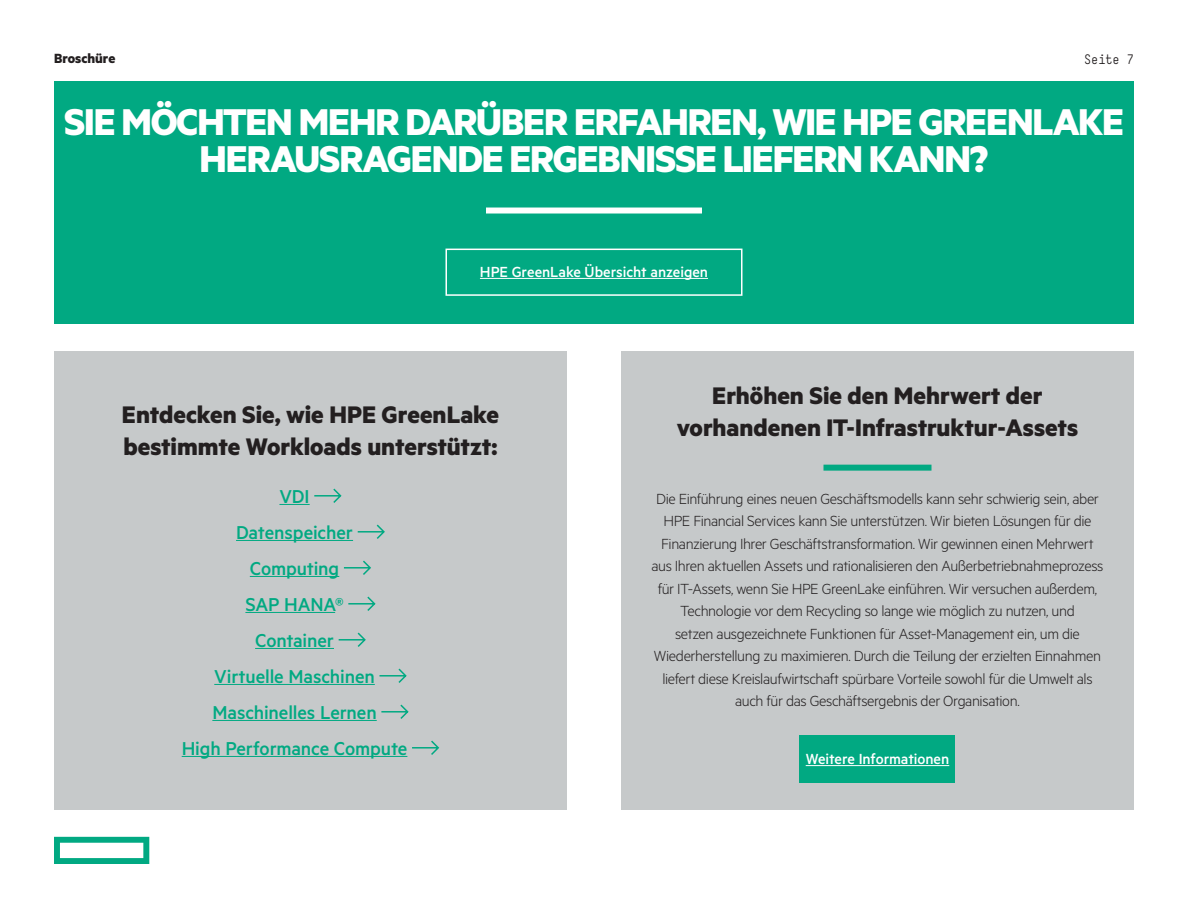
<style>
.page{position:relative;width:1188px;height:918px;background:#fff}
.page>*{position:absolute;margin:0;border:0;box-sizing:border-box;transform-origin:0 0}
.t1{font:700 42px/37.5px "Metric HPE";letter-spacing:-.025em;color:#fff;text-align:center}
.t2{font:700 27px/32.4px "Metric HPE";color:#231f20}
.t3{font:500 21px "Metric HPE";letter-spacing:-.005em;color:#01a982}
.Paragraph_Style_1{font:300 16.5px/22.5px "Metric HPE";letter-spacing:-.025em;color:#231f20;text-align:center}
.t4{font:500 16.5px "Metric HPE";letter-spacing:-.005em;color:#fff}
.t5{font:700 15px "Metric HPE";color:#231f20}
.t6{font:13.5px "HPE Simple";color:#231f20}
</style>
<div class="page">
<svg style="left:54px;top:837px;width:95px;height:27px"></svg>
<div style="left:54px;top:81px;width:1080px;height:243px;background:#01a982"></div>
<div style="left:486px;top:208px;width:216px;height:6px;background:#fff"></div>
<hr style="left:480px;top:278px;width:228px;height:1px;background:#fff">
<div style="left:446px;top:249px;width:296px;height:47px;border:2px solid #fff"></div>
<div style="left:54px;top:351px;width:513px;height:459px;background:#c6c9ca"></div>
<hr style="left:279px;top:504px;width:31px;height:1px;background:#01a982">
<hr style="left:236px;top:540px;width:117px;height:1px;background:#01a982">
<hr style="left:250px;top:576px;width:89px;height:1px;background:#01a982">
<hr style="left:245px;top:612px;width:90px;height:1px;background:#01a982">
<hr style="left:255px;top:648px;width:79px;height:1px;background:#01a982">
<hr style="left:214px;top:684px;width:161px;height:1px;background:#01a982">
<hr style="left:212px;top:720px;width:165px;height:1px;background:#01a982">
<hr style="left:182px;top:756px;width:225px;height:1px;background:#01a982">
<svg style="left:314px;top:488px;width:28px;height:15px"></svg>
<svg style="left:357px;top:524px;width:28px;height:15px"></svg>
<svg style="left:343px;top:560px;width:28px;height:15px"></svg>
<svg style="left:348px;top:596px;width:28px;height:15px"></svg>
<svg style="left:338px;top:632px;width:28px;height:15px"></svg>
<svg style="left:379px;top:668px;width:28px;height:15px"></svg>
<svg style="left:381px;top:704px;width:28px;height:15px"></svg>
<svg style="left:412px;top:740px;width:28px;height:15px"></svg>
<div style="left:621px;top:351px;width:513px;height:459px;background:#c6c9ca"></div>
<div style="left:800px;top:736px;width:155px;height:47px;background:#01a982"></div>
<hr style="left:806px;top:765px;width:143px;height:1px;background:#fff">
<div style="left:824px;top:465px;width:108px;height:6px;background:#01a982"></div>
<p class="t5" style="left:54px;top:49px;width:63px">Broschüre</p>
<p class="t6" style="left:1084px;top:51px;width:51px">Seite 7</p>
<p class="t1" style="left:64px;top:102px;width:1061px">SIE MÖCHTEN MEHR DARÜBER ERFAHREN, WIE HPE GREENLAKE<br>HERAUSRAGENDE ERGEBNISSE LIEFERN KANN?</p>
<p class="t4" style="left:480px;top:263px;width:230px">HPE GreenLake Übersicht anzeigen</p>
<p class="t2" style="left:122px;top:397px;width:379px">Entdecken Sie, wie HPE GreenLake bestimmte Workloads unterstützt:</p>
<p class="t3" style="left:279px;top:484px;width:32px">VDI</p>
<p class="t3" style="left:236px;top:520px;width:119px">Datenspeicher</p>
<p class="t3" style="left:250px;top:556px;width:91px">Computing</p>
<p class="t3" style="left:245px;top:592px;width:100px">SAP HANA®</p>
<p class="t3" style="left:255px;top:628px;width:80px">Container</p>
<p class="t3" style="left:214px;top:664px;width:162px">Virtuelle Maschinen</p>
<p class="t3" style="left:212px;top:700px;width:166px">Maschinelles Lernen</p>
<p class="t3" style="left:182px;top:736px;width:227px">High Performance Compute</p>
<p class="t2" style="left:677px;top:378px;width:403px;text-align:center">Erhöhen Sie den Mehrwert der vorhandenen IT-Infrastruktur-Assets</p>
<p class="Paragraph_Style_1" style="left:651px;top:487px;width:454px">Die Einführung eines neuen Geschäftsmodells kann sehr schwierig sein, aber HPE Financial Services kann Sie unterstützen. Wir bieten Lösungen für die Finanzierung Ihrer Geschäftstransformation. Wir gewinnen einen Mehrwert aus Ihren aktuellen Assets und rationalisieren den Außerbetriebnahmeprozess für IT-Assets, wenn Sie HPE GreenLake einführen. Wir versuchen außerdem, Technologie vor dem Recycling so lange wie möglich zu nutzen, und<br>setzen ausgezeichnete Funktionen für Asset-Management ein, um die Wiederherstellung zu maximieren. Durch die Teilung der erzielten Einnahmen liefert diese Kreislaufwirtschaft spürbare Vorteile sowohl für die Umwelt als auch für das Geschäftsergebnis der Organisation.</p>
<p class="t4" style="left:806px;top:750px;width:145px">Weitere Informationen</p>
</div>
